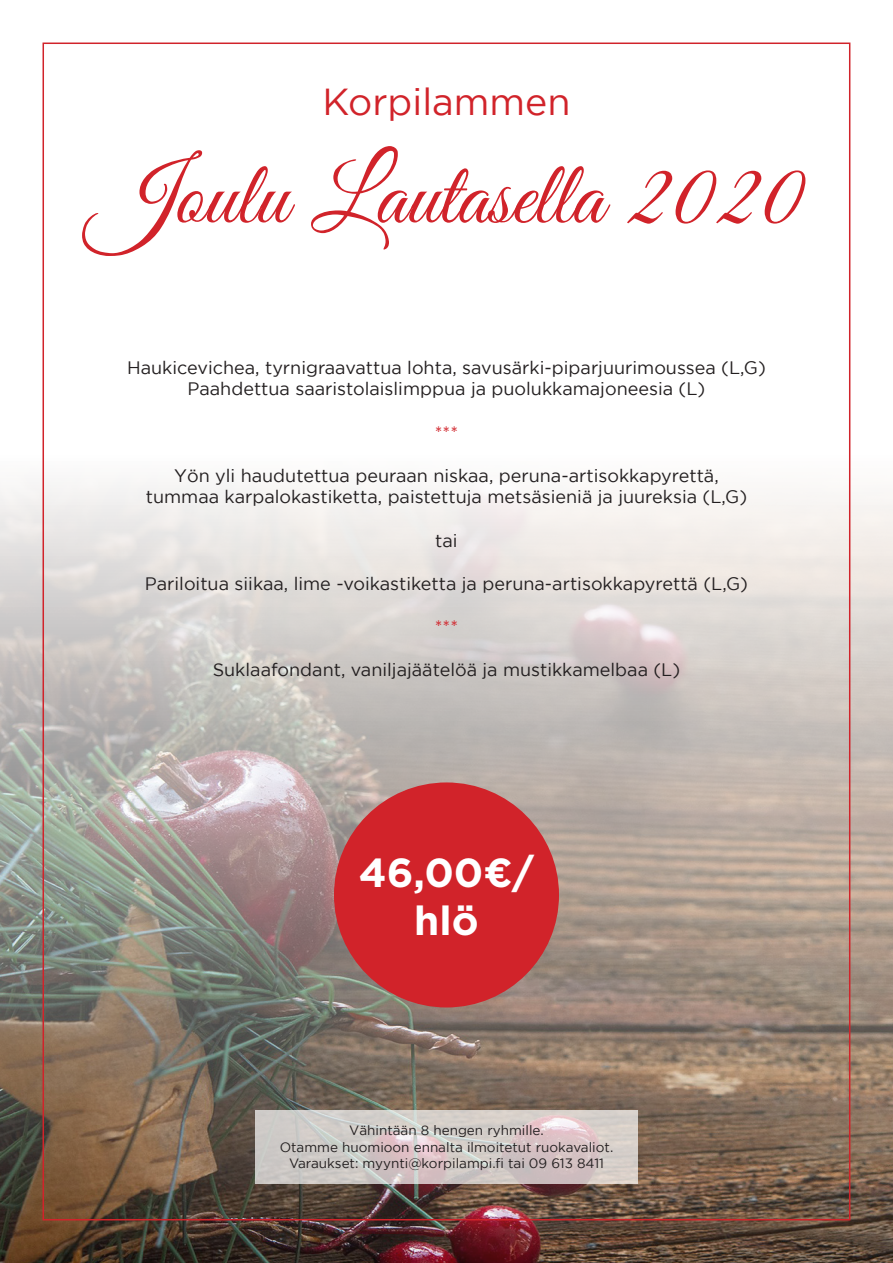
<style>
.page{position:relative;width:893px;height:1263px;background:#fff}
.page>*{position:absolute;margin:0;border:0;box-sizing:border-box;transform-origin:0 0}
.t1{font:90px "Great Vibes";color:#d1232a}
.t2{font:700 40.5px/48.6px "Gotham";color:#fff;text-align:center}
.t3{font:37.5px "Gotham";color:#d1232a}
.t4{font:18px/21.6px "Gotham";color:#231f20;text-align:center}
.t5{font:18px "Gotham";color:#d1232a}
.t6{font:13.5px/16.2px "Gotham";color:#231f20;text-align:center}
</style>
<div class="page">
<img style="left:0;top:431px;width:893px;height:832px">
<div style="left:334px;top:782px;width:225px;height:225px;background:#d1232a;border-radius:50%"></div>
<svg style="left:255px;top:1110px;width:383px;height:73px;background:#d3cac8"></svg>
<h3 class="t3" style="left:322px;top:81px;width:250px">Korpilammen</h3>
<h1 class="t1" style="left:88px;top:146px;width:719px">Joulu Lautasella 2020</h1>
<p class="t4" style="left:127px;top:356px;width:640px">Haukicevichea, tyrnigraavattua lohta, savusärki-piparjuurimoussea (L,G)<br>Paahdettua saaristolaislimppua ja puolukkamajoneesia (L)</p>
<p class="t5" style="left:435px;top:422px;width:25px">***</p>
<p class="t4" style="left:146px;top:464px;width:603px">Yön yli haudutettua peuraan niskaa, peruna-artisokkapyrettä, tummaa karpalokastiketta, paistettuja metsäsieniä ja juureksia (L,G)</p>
<p class="t4" style="left:435px;top:529px;width:24px">tai</p>
<p class="t4" style="left:145px;top:572px;width:604px">Pariloitua siikaa, lime -voikastiketta ja peruna-artisokkapyrettä (L,G)</p>
<p class="t5" style="left:435px;top:617px;width:25px">***</p>
<p class="t4" style="left:213px;top:659px;width:469px">Suklaafondant, vaniljajäätelöä ja mustikkamelbaa (L)</p>
<h2 class="t2" style="left:359px;top:848px;width:177px">46,00€/ hlö</h2>
<p class="t6" style="left:280px;top:1122px;width:335px">Vähintään 8 hengen ryhmille.<br>Otamme huomioon ennalta ilmoitetut ruokavaliot.<br>Varaukset: myynti@korpilampi.fi tai 09 613 8411</p>
</div>
